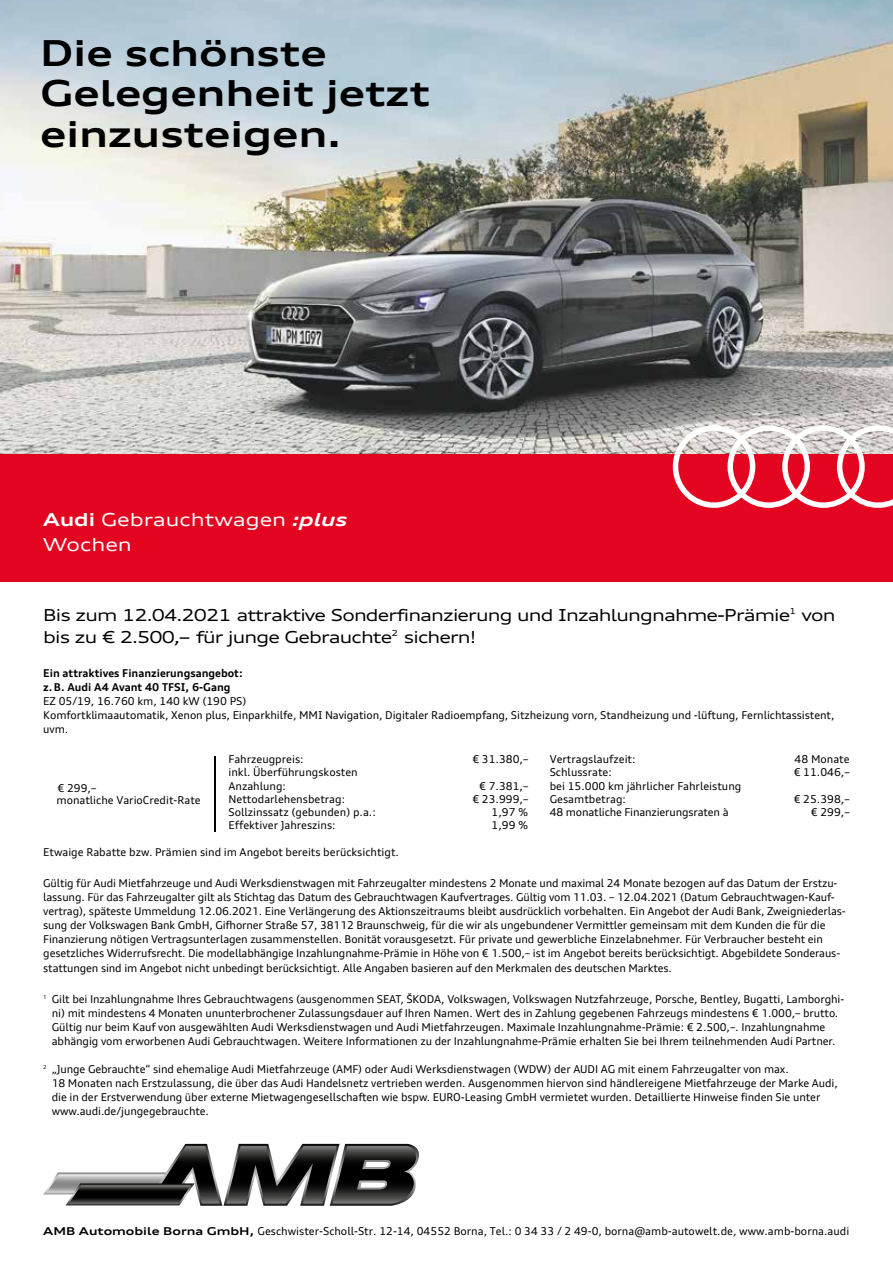
<style>
.page{position:relative;width:893px;height:1263px;background:#fff}
.page>*{position:absolute;margin:0;border:0;box-sizing:border-box;transform-origin:0 0}
.t1{font:700 expanded 36px/40.7px "Audi Type";color:#000}
.t2{font:expanded 18px/24.8px "Audi Type";color:#fff}
.t3{font:expanded 16.5px/22.4px "Audi Type";letter-spacing:-.05em;color:#000}
.t4{font:10.8px/14.1px "Audi Type";letter-spacing:-.01em;color:#000}
.t5{font:700 10.8px/14.1px "Audi Type";color:#000}
.s1{font-weight:700}
.s2{font-weight:700;font-style:italic}
.s3{font-weight:700;font-stretch:expanded}
</style>
<div class="page">
<img style="left:0;top:0;width:893px;height:454px">
<div style="left:1px;top:454px;width:891px;height:128px;background:#e40521"></div>
<svg style="left:673px;top:425px;width:220px;height:83px"></svg>
<hr style="left:214px;top:756px;width:2px;height:75px;background:#000">
<svg style="left:43px;top:1144px;width:376px;height:62px"></svg>
<h1 class="t1" style="left:40px;top:32px;width:391px">Die schönste<br>Gelegenheit jetzt einzusteigen.</h1>
<h2 class="t2" style="left:43px;top:507px;width:306px"><span class="s1">Audi</span> Gebrauchtwagen <span class="s2">:plus<br></span>Wochen</h2>
<h3 class="t3" style="left:43px;top:603px;width:794px">Bis zum 12.04.2021 attraktive Sonderfinanzierung und Inzahlungnahme-Prämie<sup>1</sup> von bis zu € 2.500,– für junge Gebrauchte<sup>2</sup> sichern!</h3>
<p class="t5" style="left:43px;top:666px;width:201px">Ein attraktives Finanzierungsangebot: z.B. Audi A4 Avant 40 TFSI, 6-Gang</p>
<p class="t4" style="left:43px;top:693px;width:793px">EZ 05/19, 16.760 km, 140 kW (190 PS)<br>Komfortklimaautomatik, Xenon plus, Einparkhilfe, MMI Navigation, Digitaler Radioempfang, Sitzheizung vorn, Standheizung und -lüftung, Fernlichtassistent, uvm.</p>
<p class="t4" style="left:57px;top:781px;width:146px;line-height:12.3px">€ 299,–<br>monatliche VarioCredit-Rate</p>
<p class="t4" style="left:228px;top:752px;width:77px">Fahrzeugpreis:</p>
<p class="t4" style="left:472px;top:752px;width:58px">€ 31.380,–</p>
<p class="t4" style="left:228px;top:766px;width:131px;line-height:13.2px">inkl. Überführungskosten<br>Anzahlung:</p>
<p class="t4" style="left:479px;top:778px;width:51px">€ 7.381,–</p>
<p class="t4" style="left:228px;top:792px;width:118px">Nettodarlehensbetrag:</p>
<p class="t4" style="left:472px;top:792px;width:58px">€ 23.999,–</p>
<p class="t4" style="left:228px;top:805px;width:149px">Sollzinssatz (gebunden) p.a.:</p>
<p class="t4" style="left:492px;top:805px;width:38px">1,97 %</p>
<p class="t4" style="left:228px;top:818px;width:109px">Effektiver Jahreszins:</p>
<p class="t4" style="left:492px;top:818px;width:38px">1,99 %</p>
<p class="t4" style="left:550px;top:752px;width:87px">Vertragslaufzeit:</p>
<p class="t4" style="left:795px;top:752px;width:57px">48 Monate</p>
<p class="t4" style="left:550px;top:765px;width:64px">Schlussrate:</p>
<p class="t4" style="left:794px;top:765px;width:58px">€ 11.046,–</p>
<p class="t4" style="left:550px;top:779px;width:193px;line-height:13.2px">bei 15.000 km jährlicher Fahrleistung<br>Gesamtbetrag:</p>
<p class="t4" style="left:794px;top:792px;width:58px">€ 25.398,–</p>
<p class="t4" style="left:550px;top:805px;width:180px">48 monatliche Finanzierungsraten à</p>
<p class="t4" style="left:811px;top:805px;width:40px">€ 299,–</p>
<p class="t4" style="left:43px;top:845px;width:357px">Etwaige Rabatte bzw. Prämien sind im Angebot bereits berücksichtigt.</p>
<p class="t4" style="left:43px;top:876px;width:804px">Gültig für Audi Mietfahrzeuge und Audi Werksdienstwagen mit Fahrzeugalter mindestens 2 Monate und maximal 24 Monate bezogen auf das Datum der Erstzu&shy;lassung. Für das Fahrzeugalter gilt als Stichtag das Datum des Gebrauchtwagen Kaufvertrages. Gültig vom 11.03. – 12.04.2021 (Datum Gebrauchtwagen-Kauf&shy;vertrag), späteste Ummeldung 12.06.2021. Eine Verlängerung des Aktionszeitraums bleibt ausdrücklich vorbehalten. Ein Angebot der Audi Bank, Zweigniederlas&shy;sung der Volkswagen Bank GmbH, Gifhorner Straße 57, 38112 Braunschweig, für die wir als ungebundener Vermittler gemeinsam mit dem Kunden die für die Finanzierung nötigen Vertragsunterlagen zusammenstellen. Bonität vorausgesetzt. Für private und gewerbliche Einzelabnehmer. Für Verbraucher besteht ein gesetzliches Widerrufsrecht. Die modellabhängige Inzahlungnahme-Prämie in Höhe von € 1.500,– ist im Angebot bereits berücksichtigt. Abgebildete Sonderaus&shy;stattungen sind im Angebot nicht unbedingt berücksichtigt. Alle Angaben basieren auf den Merkmalen des deutschen Marktes.</p>
<p class="t4" style="left:52px;top:991px;width:794px;text-indent:-9px"><sup>1</sup> Gilt bei Inzahlungnahme Ihres Gebrauchtwagens (ausgenommen SEAT, ŠKODA, Volkswagen, Volkswagen Nutzfahrzeuge, Porsche, Bentley, Bugatti, Lamborghi&shy;ni) mit mindestens 4 Monaten ununterbrochener Zulassungsdauer auf Ihren Namen. Wert des in Zahlung gegebenen Fahrzeugs mindestens € 1.000,– brutto.<br>Gültig nur beim Kauf von ausgewählten Audi Werksdienstwagen und Audi Mietfahrzeugen. Maximale Inzahlungnahme-Prämie: € 2.500,–. Inzahlungnahme abhängig vom erworbenen Audi Gebrauchtwagen. Weitere Informationen zu der Inzahlungnahme-Prämie erhalten Sie bei Ihrem teilnehmenden Audi Partner.</p>
<p class="t4" style="left:52px;top:1062px;width:788px;text-indent:-9px"><sup>2</sup> „Junge Gebrauchte“ sind ehemalige Audi Mietfahrzeuge (AMF) oder Audi Werksdienstwagen (WDW) der AUDI AG mit einem Fahrzeugalter von max.<br>18 Monaten nach Erstzulassung, die über das Audi Handelsnetz vertrieben werden. Ausgenommen hiervon sind händlereigene Mietfahrzeuge der Marke Audi, die in der Erstverwendung über externe Mietwagengesellschaften wie bspw. EURO-Leasing GmbH vermietet wurden. Detaillierte Hinweise finden Sie unter www.audi.de/jungegebrauchte.</p>
<p class="t4" style="left:43px;top:1224px;width:807px"><span class="s3">AMB Automobile Borna GmbH,</span> Geschwister-Scholl-Str. 12-14, 04552 Borna, Tel.: 0 34 33 / 2 49-0, borna@amb-autowelt.de, www.amb-borna.audi</p>
</div>
